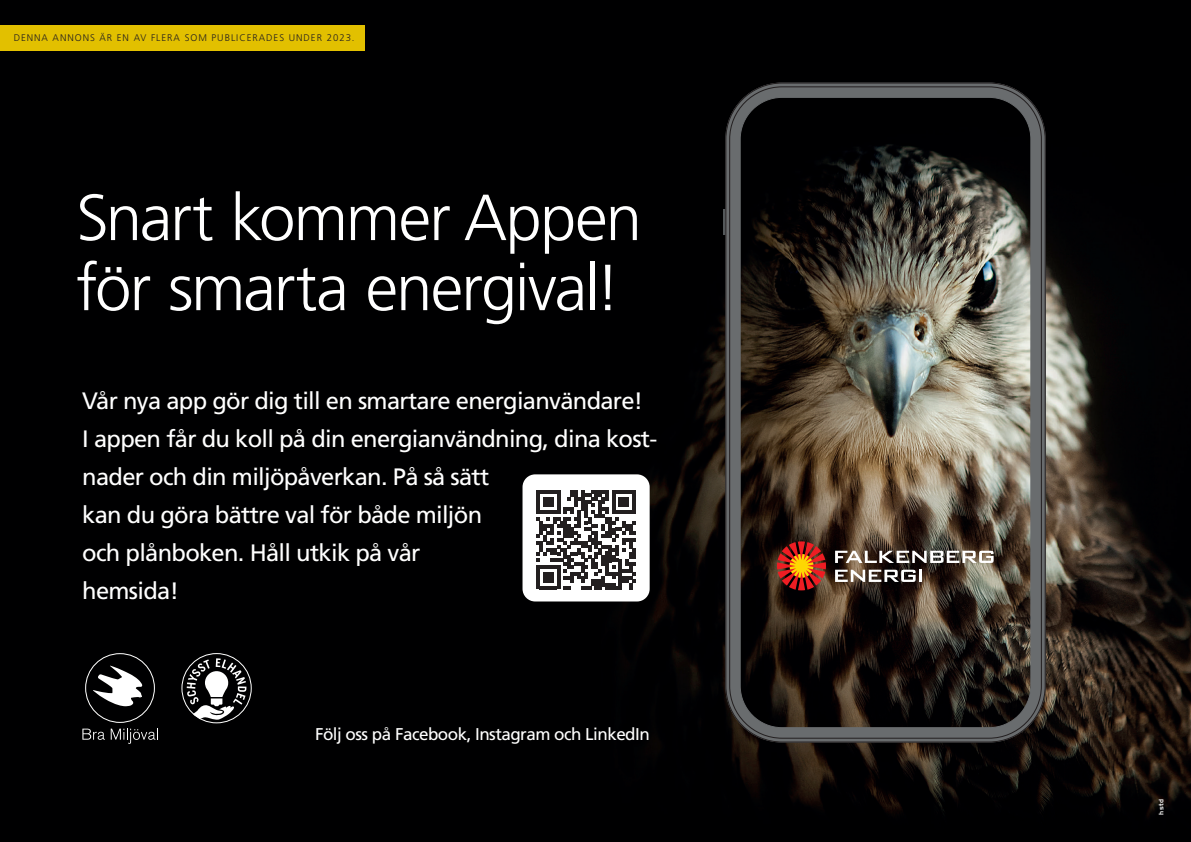
<style>
.page{position:relative;width:1191px;height:842px;background:#fff}
.page>*{position:absolute;margin:0;border:0;box-sizing:border-box;transform-origin:0 0}
.t1{font:300 65.1px/70.1px "Frutiger LT Pro";letter-spacing:-.03em;color:#fff}
.t2{font:23.7px/38px "Frutiger LT Pro";letter-spacing:-.03em;color:#fff}
.t3{font:17px "Frutiger LT Pro";letter-spacing:-.03em;color:#fff}
.t4{font:300 9.6px "Frutiger LT Std";letter-spacing:.1em;color:#231f20}
.t5{font:700 6.8px "Handel Got D";color:#fff}
</style>
<div class="page">
<img style="left:0;top:0;width:1191px;height:842px">
<div style="left:522px;top:474px;width:127px;height:127px;background:#fff;border-radius:13px"></div>
<svg style="left:536px;top:490px;width:100px;height:99px"></svg>
<hr style="left:723px;top:209px;width:3px;height:26px;background:#54585a">
<svg style="left:725px;top:82px;width:321px;height:661px;background:#47423a"></svg>
<svg style="left:777px;top:541px;width:49px;height:49px;background:#a13919"></svg>
<svg style="left:835px;top:551px;width:158px;height:12px"></svg>
<svg style="left:835px;top:570px;width:87px;height:12px"></svg>
<div style="left:85px;top:653px;width:70px;height:70px;border:1px solid #fff;border-radius:50%"></div>
<svg style="left:93px;top:666px;width:49px;height:40px"></svg>
<svg style="left:82px;top:729px;width:23px;height:11px"></svg>
<svg style="left:111px;top:729px;width:47px;height:15px"></svg>
<svg style="left:187px;top:658px;width:59px;height:64px"></svg>
<div style="left:181px;top:653px;width:71px;height:70px;border:1px solid #fff;border-radius:50%"></div>
<div style="left:0;top:25px;width:365px;height:26px;background:#e2c000"></div>
<p class="t4" style="left:14px;top:32px;width:342px">DENNA ANNONS ÄR EN AV FLERA SOM PUBLICERADES UNDER 2023.</p>
<h1 class="t1" style="left:76px;top:183px;width:567px">Snart kommer Appen för smarta energival!</h1>
<p class="t2" style="left:82px;top:382px;width:576px">Vår nya app gör dig till en smartare energianvändare!<br>I appen får du koll på din energianvändning, dina kost&shy;nader och din miljöpåverkan. På så sätt<br>kan du göra bättre val för både miljön<br>och plånboken. Håll utkik på vår<br>hemsida!</p>
<p class="t3" style="left:315px;top:724px;width:336px">Följ oss på Facebook, Instagram och LinkedIn</p>
<p class="t5" style="left:1157px;top:815px;width:17px;rotate:-90deg">hstd</p>
</div>
